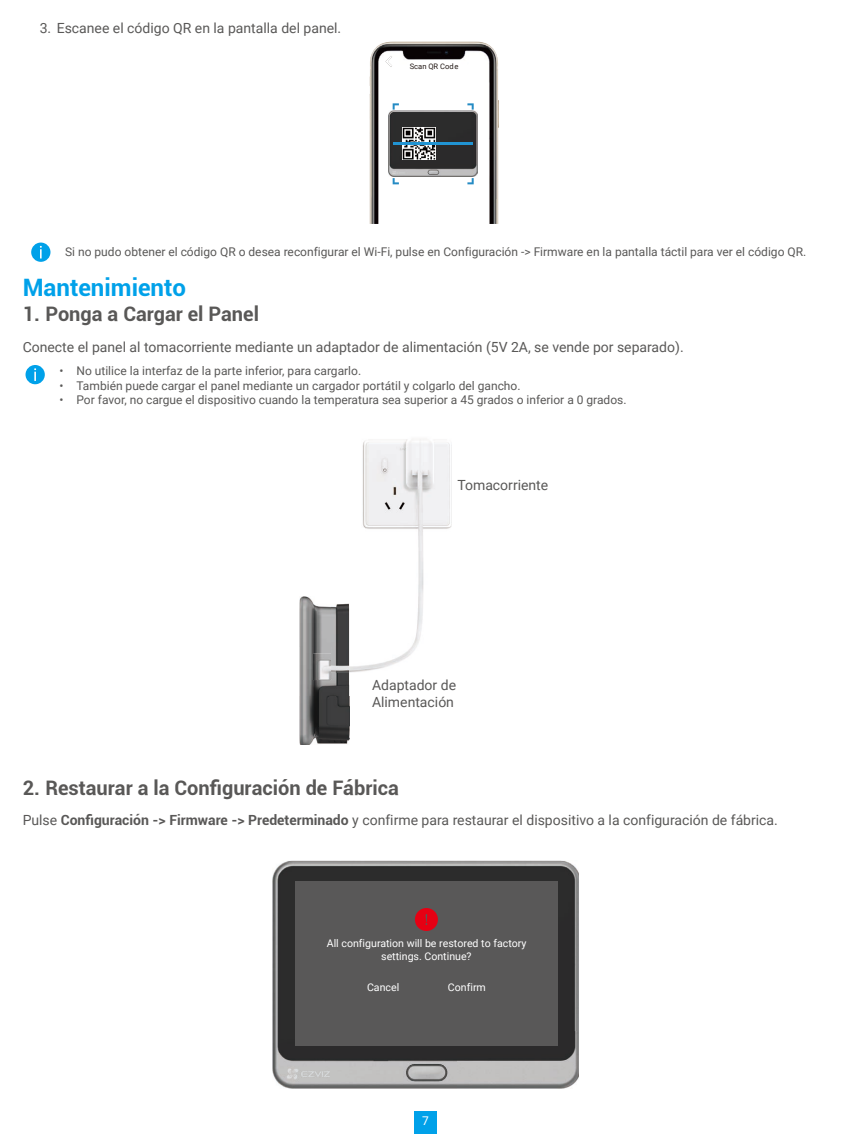
<style>
.page{position:relative;width:851px;height:1134px;background:#fff}
.page>*{position:absolute;margin:0;border:0;box-sizing:border-box;transform-origin:0 0}
.t1{font:700 24px "Roboto";color:#00a1e9}
.t2{font:700 20px "Roboto";color:#595857}
.t3{font:14px/16.8px "Roboto";color:#595857}
.t4{font:12px "Roboto";color:#595857}
.t5{font:12px "Roboto";color:#fff}
.t6{font:10.6px/12.8px "Roboto";color:#fff;text-align:center}
.t7{font:7.6px "Roboto";color:#241a17}
.s1{font-weight:700}
</style>
<div class="page">
<div style="left:414px;top:1111px;width:23px;height:23px;background:#00a1e9"></div>
<img style="left:370px;top:42px;width:129px;height:182px">
<svg style="left:385px;top:56px;width:7px;height:11px"></svg>
<img style="left:388px;top:111px;width:89px;height:66px">
<img style="left:402px;top:128px;width:33px;height:32px">
<svg style="left:467px;top:103px;width:6px;height:7px"></svg>
<svg style="left:392px;top:103px;width:7px;height:7px"></svg>
<svg style="left:392px;top:178px;width:7px;height:6px"></svg>
<svg style="left:467px;top:178px;width:6px;height:6px"></svg>
<hr style="left:393px;top:143px;width:80px;height:2px;background:#2194d3">
<div style="left:31px;top:243px;width:19px;height:19px;background:#00a1e9;border-radius:50%"></div>
<svg style="left:40px;top:246px;width:2px;height:12px"></svg>
<div style="left:26px;top:365px;width:19px;height:19px;background:#00a1e9;border-radius:50%"></div>
<svg style="left:34px;top:368px;width:2px;height:13px"></svg>
<img style="left:299px;top:596px;width:32px;height:50px">
<img style="left:299px;top:646px;width:50px;height:99px">
<img style="left:349px;top:439px;width:102px;height:234px">
<img style="left:331px;top:603px;width:18px;height:70px">
<img style="left:313px;top:653px;width:18px;height:27px">
<img style="left:272px;top:860px;width:306px;height:228px">
<div style="left:295px;top:881px;width:262px;height:165px;background:#595858"></div>
<div style="left:415px;top:908px;width:23px;height:23px;background:#e60013;border-radius:50%"></div>
<svg style="left:425px;top:914px;width:2px;height:11px"></svg>
<p class="t3" style="left:40px;top:19px;width:303px">3. Escanee el código QR en la pantalla del panel.</p>
<p class="t7" style="left:409px;top:61px;width:50px">Scan QR Code</p>
<p class="t4" style="left:65px;top:244px;width:742px">Si no pudo obtener el código QR o desea reconfigurar el Wi-Fi, pulse en Configuración -&gt; Firmware en la pantalla táctil para ver el código QR.</p>
<h1 class="t1" style="left:23px;top:271px;width:165px">Mantenimiento</h1>
<h2 class="t2" style="left:23px;top:300px;width:238px">1. Ponga a Cargar el Panel</h2>
<p class="t3" style="left:23px;top:338px;width:662px">Conecte el panel al tomacorriente mediante un adaptador de alimentación (5V 2A, se vende por separado).</p>
<p class="t4" style="left:59px;top:363px;width:303px">• No utilice la interfaz de la parte inferior, para cargarlo.</p>
<p class="t4" style="left:59px;top:377px;width:462px">• También puede cargar el panel mediante un cargador portátil y colgarlo del gancho.</p>
<p class="t4" style="left:59px;top:391px;width:568px">• Por favor, no cargue el dispositivo cuando la temperatura sea superior a 45 grados o inferior a 0 grados.</p>
<p class="t3" style="left:457px;top:476px;width:92px">Tomacorriente</p>
<p class="t3" style="left:372px;top:676px;width:86px">Adaptador de<br>Alimentación</p>
<h2 class="t2" style="left:23px;top:774px;width:377px">2. Restaurar a la Configuración de Fábrica</h2>
<p class="t3" style="left:23px;top:811px;width:756px">Pulse <span class="s1">Configuración -&gt; Firmware -&gt; Predeterminado</span> y confirme para restaurar el dispositivo a la configuración de fábrica.</p>
<p class="t6" style="left:327px;top:936px;width:201px">All configuration will be restored to factory settings. Continue?</p>
<p class="t6" style="left:367px;top:980px;width:34px">Cancel</p>
<p class="t6" style="left:448px;top:980px;width:39px">Confirm</p>
<p class="t5" style="left:422px;top:1112px;width:8px">7</p>
</div>
